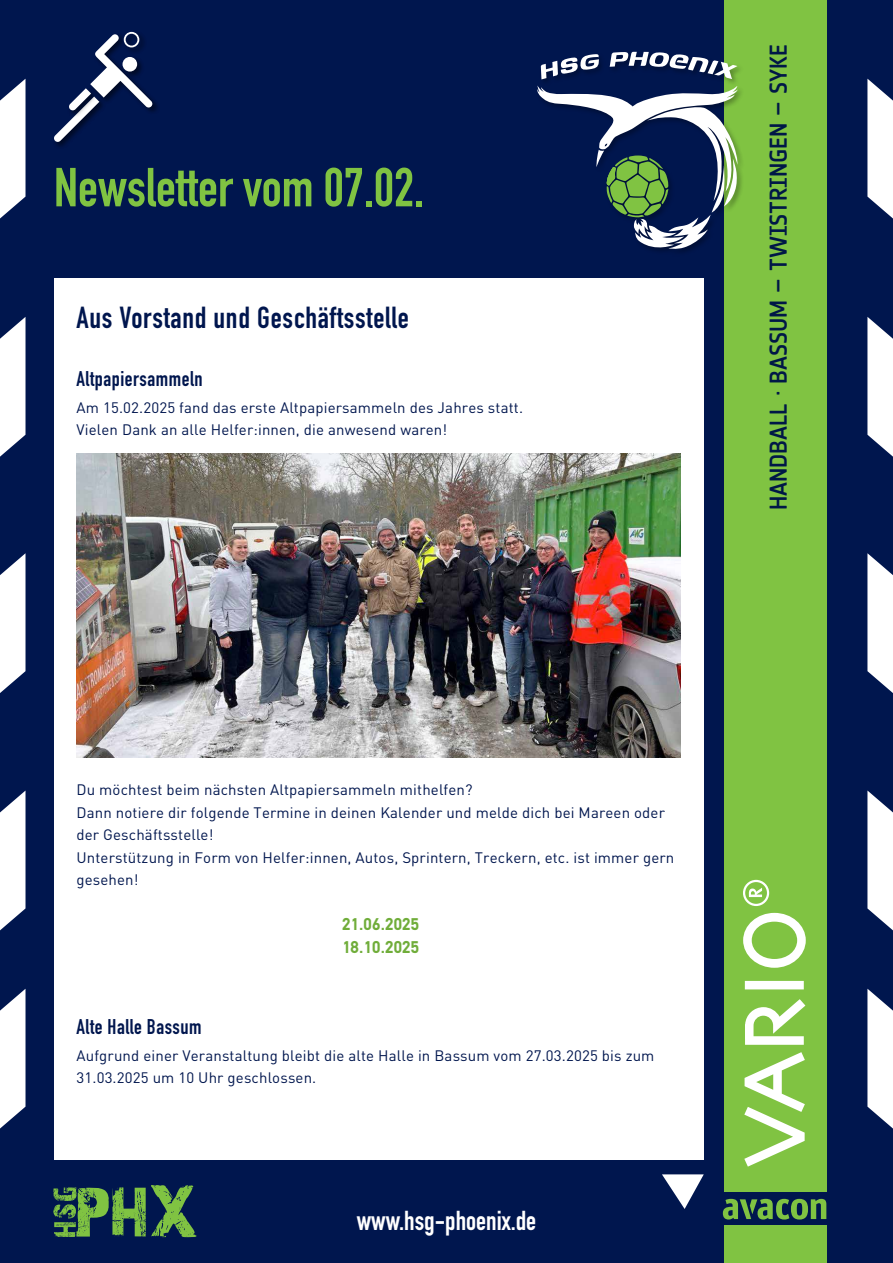
<style>
.page{position:relative;width:893px;height:1263px;background:#00164e}
.page>*{position:absolute;margin:0;border:0;box-sizing:border-box;transform-origin:0 0}
.t1{font:700 54px "DIN Condensed";color:#80c342}
.t2{font:700 30px "DIN Condensed";letter-spacing:.025em;color:#00164e}
.t3{font:700 27px "DIN Condensed";color:#fff}
.t4{font:500 24px "Notes Soft";color:#001747}
.t5{font:700 21px "DIN Condensed";letter-spacing:.025em;color:#00164e}
.t6{font:700 18px/22.5px "DIN Mittel EF";letter-spacing:.01em;color:#70ad3a}
.t7{font:15px/22.5px "DIN";letter-spacing:.01em;color:#00164e}
</style>
<div class="page">
<svg style="left:53px;top:1185px;width:143px;height:52px"></svg>
<div style="left:724px;top:0;width:102px;height:1046px;background:#80c342"></div>
<div style="left:724px;top:1037px;width:102px;height:154px;background:#80c342"></div>
<div style="left:724px;top:1225px;width:102px;height:38px;background:#80c342"></div>
<div style="left:54px;top:279px;width:650px;height:881px;background:#fff"></div>
<svg style="left:662px;top:1174px;width:42px;height:35px"></svg>
<svg style="left:723px;top:1199px;width:103px;height:20px"></svg>
<svg style="left:745px;top:981px;width:59px;height:8px"></svg>
<svg style="left:744px;top:1052px;width:61px;height:114px"></svg>
<svg style="left:743px;top:913px;width:63px;height:55px"></svg>
<svg style="left:745px;top:999px;width:60px;height:46px"></svg>
<svg style="left:743px;top:880px;width:26px;height:26px"></svg>
<div style="left:53px;top:95px;width:53px;height:54px;background:#000;opacity:.3"></div>
<div style="left:89px;top:33px;width:71px;height:82px;background:#000;opacity:.3"></div>
<svg style="left:54px;top:32px;width:98px;height:110px"></svg>
<div style="left:535px;top:50px;width:210px;height:206px;background:#000;opacity:.3"></div>
<svg style="left:537px;top:85px;width:202px;height:168px"></svg>
<svg style="left:541px;top:54px;width:58px;height:25px"></svg>
<svg style="left:610px;top:51px;width:127px;height:28px"></svg>
<svg style="left:0;top:317px;width:26px;height:140px;background:#d2d6e0"></svg>
<svg style="left:867px;top:317px;width:26px;height:140px;background:#d2d6e0"></svg>
<svg style="left:0;top:79px;width:26px;height:140px;background:#d2d6e0"></svg>
<svg style="left:867px;top:79px;width:26px;height:140px;background:#d2d6e0"></svg>
<svg style="left:0;top:553px;width:26px;height:140px;background:#d2d6e0"></svg>
<svg style="left:867px;top:553px;width:26px;height:140px;background:#d2d6e0"></svg>
<svg style="left:0;top:989px;width:26px;height:140px;background:#d2d6e0"></svg>
<svg style="left:867px;top:989px;width:26px;height:140px;background:#d2d6e0"></svg>
<svg style="left:0;top:790px;width:26px;height:141px"></svg>
<svg style="left:867px;top:790px;width:26px;height:141px"></svg>
<img style="left:77px;top:454px;width:604px;height:304px">
<h1 class="t1" style="left:54px;top:151px;width:372px">Newsletter vom 07.02.</h1>
<h2 class="t2" style="left:77px;top:297px;width:334px">Aus Vorstand und Geschäftsstelle</h2>
<h3 class="t5" style="left:77px;top:365px;width:128px">Altpapiersammeln</h3>
<p class="t7" style="left:77px;top:396px;width:448px">Am 15.02.2025 fand das erste Altpapiersammeln des Jahres statt.<br>Vielen Dank an alle Helfer:innen, die anwesend waren!</p>
<h3 class="t4" style="left:765px;top:510px;width:467px;rotate:-90deg">Handball · Bassum – Twistringen – Syke</h3>
<p class="t7" style="left:77px;top:778px;width:599px">Du möchtest beim nächsten Altpapiersammeln mithelfen?<br>Dann notiere dir folgende Termine in deinen Kalender und melde dich bei Mareen oder der Geschäftsstelle!<br>Unterstützung in Form von Helfer:innen, Autos, Sprintern, Treckern, etc. ist immer gern gesehen!</p>
<p class="t6" style="left:342px;top:913px;width:79px">21.06.2025<br>18.10.2025</p>
<h3 class="t5" style="left:77px;top:1012px;width:127px">Alte Halle Bassum</h3>
<p class="t7" style="left:77px;top:1044px;width:579px">Aufgrund einer Veranstaltung bleibt die alte Halle in Bassum vom 27.03.2025 bis zum<br>31.03.2025 um 10 Uhr geschlossen.</p>
<h3 class="t3" style="left:357px;top:1203px;width:181px">www.hsg-phoenix.de</h3>
</div>
